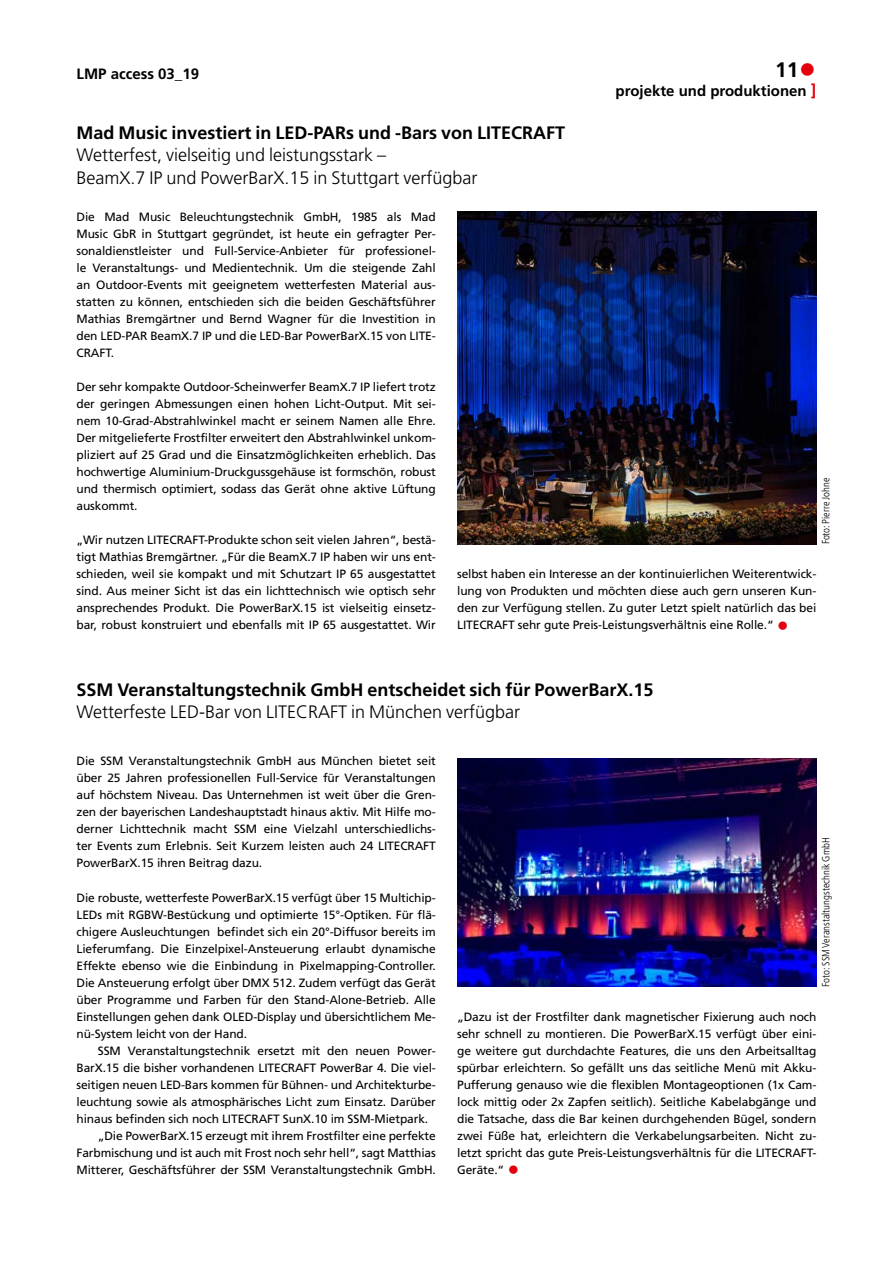
<style>
.page{position:relative;width:893px;height:1263px;background:#fff}
.page>*{position:absolute;margin:0;border:0;box-sizing:border-box;transform-origin:0 0}
.t1{font:700 21px "Frutiger LT Std";color:#000}
.t2{font:300 18px/22.4px "Frutiger LT Std";color:#000}
.t3{font:700 18px "Frutiger LT Std";color:#000}
.t4{font:700 15px "Frutiger LT Std";color:#000}
.t5{font:12px/17px "Frutiger LT Std";letter-spacing:-.01em;color:#000;text-align:justify}
.t6{font:300 condensed 10.5px "Frutiger LT Std";color:#000}
.s1{font-size:36px;color:#e3000f}
.s2{font-size:16.5px;color:#e3000f}
.s3{font-size:24px;color:#e3000f}
</style>
<div class="page">
<img style="left:457px;top:212px;width:359px;height:332px">
<img style="left:457px;top:758px;width:359px;height:228px">
<p class="t4" style="left:77px;top:65px;width:124px">LMP access 03_19</p>
<h2 class="t3" style="left:77px;top:122px;width:490px">Mad Music investiert in LED-PARs und -Bars von LITECRAFT</h2>
<h2 class="t2" style="left:77px;top:144px;width:403px">Wetterfest, vielseitig und leistungsstark –<br>BeamX.7 IP und PowerBarX.15 in Stuttgart verfügbar</h2>
<h1 class="t1" style="left:775px;top:58px;width:43px">11<span class="s1">•</span></h1>
<p class="t4" style="left:616px;top:82px;width:202px">projekte und produktionen <span class="s2">]</span></p>
<p class="t5" style="left:77px;top:209px;width:361px">Die Mad Music Beleuchtungstechnik GmbH, 1985 als Mad Music GbR in Stuttgart gegründet, ist heute ein gefragter Per&shy;sonaldienstleister und Full-Service-Anbieter für professionel&shy;le Veranstaltungs- und Medientechnik. Um die steigende Zahl an Outdoor-Events mit geeignetem wetterfesten Material aus&shy;statten zu können, entschieden sich die beiden Geschäftsführer Mathias Bremgärtner und Bernd Wagner für die Investition in den LED-PAR BeamX.7 IP und die LED-Bar PowerBarX.15 von LITE-CRAFT.</p>
<p class="t5" style="left:77px;top:379px;width:361px">Der sehr kompakte Outdoor-Scheinwerfer BeamX.7 IP liefert trotz der geringen Abmessungen einen hohen Licht-Output. Mit sei&shy;nem 10-Grad-Abstrahlwinkel macht er seinem Namen alle Ehre.<br>Der mitgelieferte Frostfilter erweitert den Abstrahlwinkel unkom&shy;pliziert auf 25 Grad und die Einsatzmöglichkeiten erheblich. Das hochwertige Aluminium-Druckgussgehäuse ist formschön, robust und thermisch optimiert, sodass das Gerät ohne aktive Lüftung auskommt.</p>
<p class="t5" style="left:77px;top:532px;width:361px">„Wir nutzen LITECRAFT-Produkte schon seit vielen Jahren“, bestä&shy;tigt Mathias Bremgärtner. „Für die BeamX.7 IP haben wir uns ent&shy;schieden, weil sie kompakt und mit Schutzart IP 65 ausgestattet sind. Aus meiner Sicht ist das ein lichttechnisch wie optisch sehr ansprechendes Produkt. Die PowerBarX.15 ist vielseitig einsetz&shy;bar, robust konstruiert und ebenfalls mit IP 65 ausgestattet. Wir</p>
<p class="t6" style="left:820px;top:544px;width:68px;rotate:-90deg">Foto: Pierre Johne</p>
<p class="t5" style="left:457px;top:566px;width:361px">selbst haben ein Interesse an der kontinuierlichen Weiterentwick&shy;lung von Produkten und möchten diese auch gern unseren Kun&shy;den zur Verfügung stellen. Zu guter Letzt spielt natürlich das bei LITECRAFT sehr gute Preis-Leistungsverhältnis eine Rolle.“ <span class="s3">•</span></p>
<h2 class="t3" style="left:77px;top:679px;width:579px">SSM Veranstaltungstechnik GmbH entscheidet sich für PowerBarX.15</h2>
<h2 class="t2" style="left:77px;top:701px;width:445px">Wetterfeste LED-Bar von LITECRAFT in München verfügbar</h2>
<p class="t5" style="left:77px;top:753px;width:361px">Die SSM Veranstaltungstechnik GmbH aus München bietet seit über 25 Jahren professionellen Full-Service für Veranstaltungen auf höchstem Niveau. Das Unternehmen ist weit über die Gren&shy;zen der bayerischen Landeshauptstadt hinaus aktiv. Mit Hilfe mo&shy;derner Lichttechnik macht SSM eine Vielzahl unterschiedlichs&shy;ter Events zum Erlebnis. Seit Kurzem leisten auch 24 LITECRAFT PowerBarX.15 ihren Beitrag dazu.</p>
<p class="t5" style="left:77px;top:889px;width:361px">Die robuste, wetterfeste PowerBarX.15 verfügt über 15 Multichip-LEDs mit RGBW-Bestückung und optimierte 15°-Optiken. Für flä&shy;chigere Ausleuchtungen befindet sich ein 20°-Diffusor bereits im Lieferumfang. Die Einzelpixel-Ansteuerung erlaubt dynamische Effekte ebenso wie die Einbindung in Pixelmapping-Controller.<br>Die Ansteuerung erfolgt über DMX 512. Zudem verfügt das Gerät über Programme und Farben für den Stand-Alone-Betrieb. Alle Einstellungen gehen dank OLED-Display und übersichtlichem Me&shy;nü-System leicht von der Hand.</p>
<p class="t5" style="left:98px;top:1042px;width:340px">SSM Veranstaltungstechnik ersetzt mit den neuen Power-</p>
<p class="t5" style="left:77px;top:1059px;width:361px">BarX.15 die bisher vorhandenen LITECRAFT PowerBar 4. Die viel-</p>
<p class="t5" style="left:77px;top:1076px;width:361px">seitigen neuen LED-Bars kommen für Bühnen- und Architekturbe-</p>
<p class="t5" style="left:77px;top:1093px;width:361px">leuchtung sowie als atmosphärisches Licht zum Einsatz. Darüber</p>
<p class="t5" style="left:77px;top:1110px;width:353px">hinaus befinden sich noch LITECRAFT SunX.10 im SSM-Mietpark.</p>
<p class="t5" style="left:98px;top:1127px;width:340px">„Die PowerBarX.15 erzeugt mit ihrem Frostfilter eine perfekte</p>
<p class="t5" style="left:77px;top:1144px;width:361px">Farbmischung und ist auch mit Frost noch sehr hell“, sagt Matthias</p>
<p class="t5" style="left:77px;top:1161px;width:361px">Mitterer, Geschäftsführer der SSM Veranstaltungstechnik GmbH.</p>
<p class="t6" style="left:820px;top:986px;width:151px;rotate:-90deg">Foto: SSM Veranstaltungstechnik GmbH</p>
<p class="t5" style="left:457px;top:1008px;width:361px">„Dazu ist der Frostfilter dank magnetischer Fixierung auch noch sehr schnell zu montieren. Die PowerBarX.15 verfügt über eini&shy;ge weitere gut durchdachte Features, die uns den Arbeitsalltag spürbar erleichtern. So gefällt uns das seitliche Menü mit Akku-Pufferung genauso wie die flexiblen Montageoptionen (1x Cam&shy;lock mittig oder 2x Zapfen seitlich). Seitliche Kabelabgänge und die Tatsache, dass die Bar keinen durchgehenden Bügel, sondern zwei Füße hat, erleichtern die Verkabelungsarbeiten. Nicht zu&shy;letzt spricht das gute Preis-Leistungsverhältnis für die LITECRAFT-Geräte.“ <span class="s3">•</span></p>
</div>
